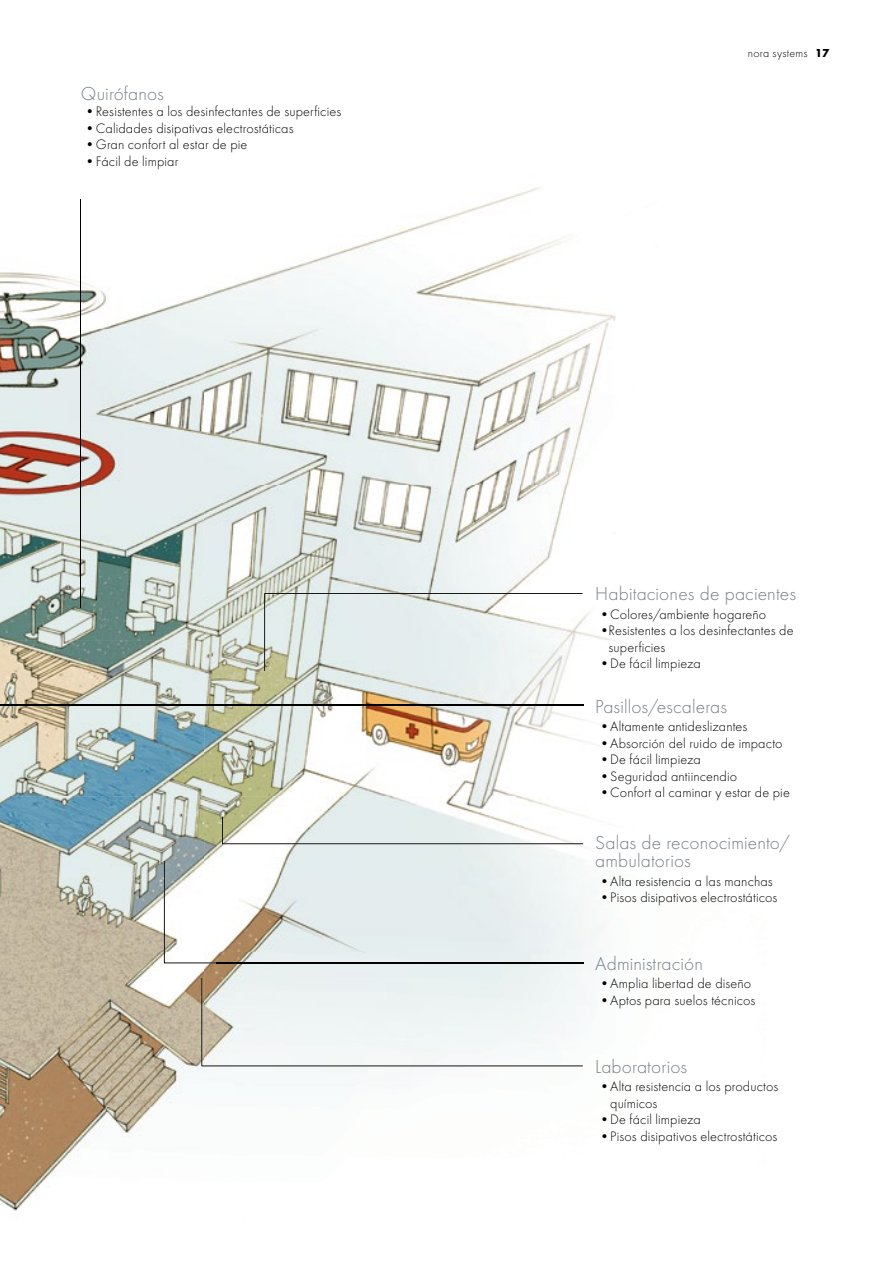
<style>
.page{position:relative;width:893px;height:1263px;background:#fff}
.page>*{position:absolute;margin:0;border:0;box-sizing:border-box;transform-origin:0 0}
.t1{font:300 19.5px/18px "Futura";letter-spacing:.005em;color:#757e84}
.t2{font:300 14.25px/16.5px "Futura";letter-spacing:.01em;color:#000}
.t3{font:300 12px "Futura";letter-spacing:.025em;color:#000}
.s1{font-weight:700}
</style>
<div class="page">
<img style="left:0;top:188px;width:616px;height:1023px">
<img style="left:80px;top:200px;width:1px;height:407px">
<img style="left:0;top:705px;width:583px;height:1px">
<img style="left:222px;top:817px;width:361px;height:27px">
<img style="left:164px;top:861px;width:53px;height:102px">
<img style="left:216px;top:962px;width:367px;height:1px">
<img style="left:264px;top:593px;width:318px;height:78px">
<img style="left:201px;top:978px;width:382px;height:88px">
<h1 class="t1" style="left:81px;top:84px;width:85px">Quirófanos</h1>
<p class="t2" style="left:85px;top:103px;width:257px">• Resistentes a los desinfectantes de superficies</p>
<p class="t2" style="left:85px;top:120px;width:210px">• Calidades disipativas electrostáticas</p>
<p class="t2" style="left:85px;top:136px;width:164px">• Gran confort al estar de pie</p>
<p class="t2" style="left:85px;top:153px;width:95px">• Fácil de limpiar</p>
<p class="t3" style="left:748px;top:47px;width:83px">nora systems <span class="s1">17</span></p>
<h1 class="t1" style="left:595px;top:585px;width:202px">Habitaciones de pacientes</h1>
<p class="t2" style="left:600px;top:606px;width:168px">• Colores/ambiente hogareño</p>
<p class="t2" style="left:609px;top:622px;width:187px;text-indent:-9px">• Resistentes a los desinfectantes de superficies</p>
<p class="t2" style="left:600px;top:655px;width:103px">• De fácil limpieza</p>
<h1 class="t1" style="left:595px;top:697px;width:133px">Pasillos/escaleras</h1>
<p class="t2" style="left:600px;top:718px;width:149px">• Altamente antideslizantes</p>
<p class="t2" style="left:600px;top:735px;width:184px">• Absorción del ruido de impacto</p>
<p class="t2" style="left:600px;top:751px;width:103px">• De fácil limpieza</p>
<p class="t2" style="left:600px;top:768px;width:139px">• Seguridad antiincendio</p>
<p class="t2" style="left:600px;top:784px;width:192px">• Confort al caminar y estar de pie</p>
<h1 class="t1" style="left:595px;top:834px;width:196px">Salas de reconocimiento/ ambulatorios</h1>
<p class="t2" style="left:600px;top:873px;width:175px">• Alta resistencia a las manchas</p>
<p class="t2" style="left:600px;top:889px;width:179px">• Pisos disipativos electrostáticos</p>
<h1 class="t1" style="left:595px;top:954px;width:109px">Administración</h1>
<p class="t2" style="left:600px;top:975px;width:153px">• Amplia libertad de diseño</p>
<p class="t2" style="left:600px;top:992px;width:157px">• Aptos para suelos técnicos</p>
<h1 class="t1" style="left:595px;top:1057px;width:93px">Laboratorios</h1>
<p class="t2" style="left:610px;top:1078px;width:170px;text-indent:-11px">• Alta resistencia a los productos químicos</p>
<p class="t2" style="left:600px;top:1111px;width:103px">• De fácil limpieza</p>
<p class="t2" style="left:600px;top:1128px;width:179px">• Pisos disipativos electrostáticos</p>
</div>
